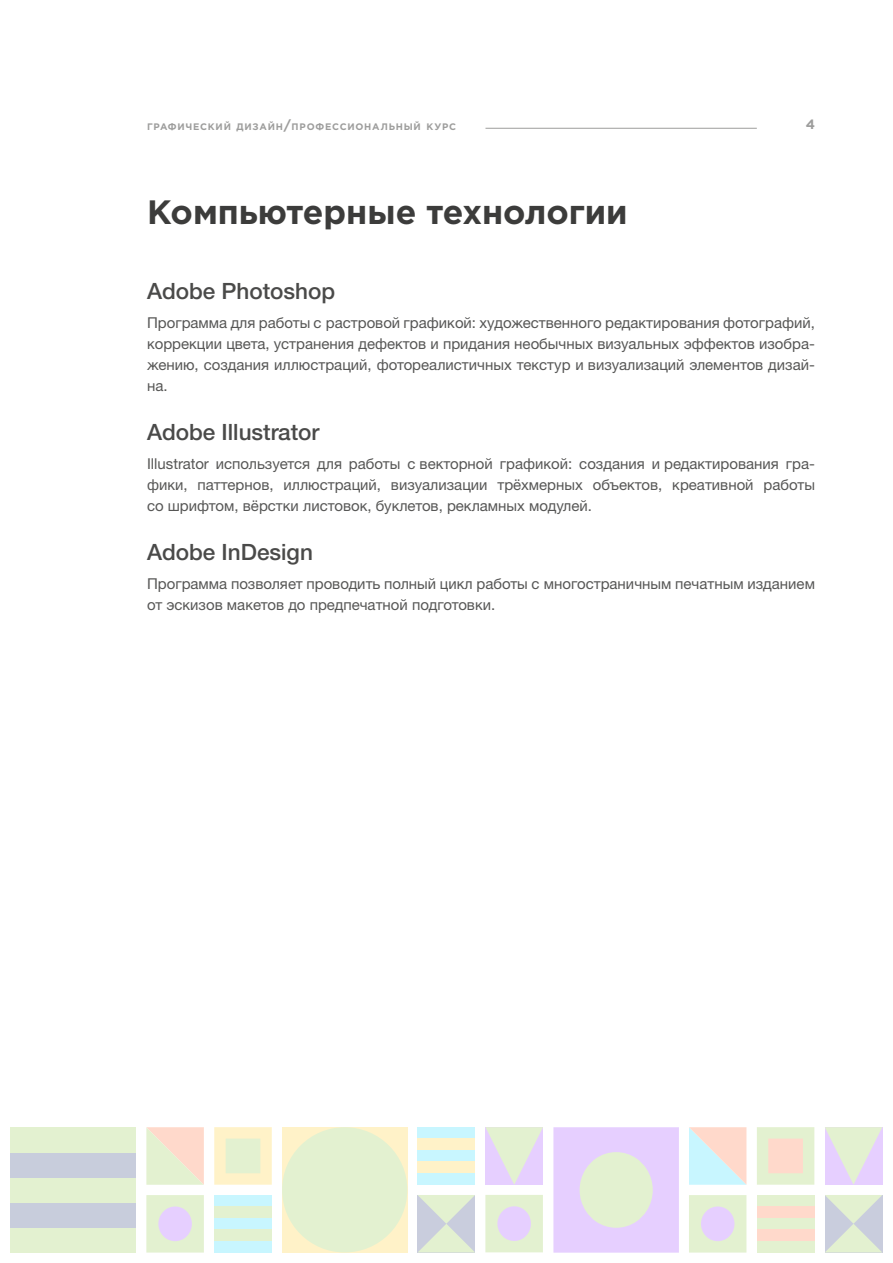
<style>
.page{position:relative;width:893px;height:1263px;background:#fff}
.page>*{position:absolute;margin:0;border:0;box-sizing:border-box;transform-origin:0 0}
.t1{font:700 33.75px "Gotham Pro";color:#3c3c3b}
.t2{font:500 22.5px "Helvetica Neue LTW1 G";color:#4a4a49}
.t3{font:15px/21px "Helvetica Neue LTW1 G";color:#575756;text-align:justify}
.t4{font:700 13.5px "Gotham Pro";color:#9d9d9c}
.t5{font:700 9.45px "Gotham Pro";letter-spacing:.08em;color:#9d9d9c}
.s1{font-size:13.5px}
</style>
<div class="page">
<hr style="left:485px;top:128px;width:272px;height:1px;background:#9d9d9c">
<svg style="left:214px;top:1127px;width:58px;height:58px;background:#f4f1cb"></svg>
<svg style="left:757px;top:1127px;width:57px;height:58px;background:#ede8ce"></svg>
<svg style="left:553px;top:1127px;width:126px;height:126px;background:#e5d9f2"></svg>
<svg style="left:146px;top:1195px;width:58px;height:57px;background:#e4e7dd"></svg>
<svg style="left:689px;top:1195px;width:57px;height:57px;background:#e3e7dd"></svg>
<svg style="left:485px;top:1195px;width:58px;height:57px;background:#e4e7dd"></svg>
<svg style="left:485px;top:1127px;width:58px;height:58px;background:#e4dfe7"></svg>
<svg style="left:825px;top:1127px;width:57px;height:58px;background:#e4e0e7"></svg>
<div style="left:214px;top:1195px;width:58px;height:11px;background:#c8f6ff"></div>
<div style="left:214px;top:1206px;width:58px;height:12px;background:#e3f1d0"></div>
<div style="left:214px;top:1218px;width:58px;height:11px;background:#c8f6ff"></div>
<div style="left:214px;top:1229px;width:58px;height:12px;background:#e3f1d0"></div>
<div style="left:214px;top:1241px;width:58px;height:12px;background:#c8f6ff"></div>
<div style="left:757px;top:1195px;width:57px;height:11px;background:#e3f1d0"></div>
<div style="left:757px;top:1206px;width:57px;height:12px;background:#ffd9cb"></div>
<div style="left:757px;top:1218px;width:57px;height:11px;background:#e3f1d0"></div>
<div style="left:757px;top:1229px;width:57px;height:12px;background:#ffd9cb"></div>
<div style="left:757px;top:1241px;width:57px;height:12px;background:#e3f1d0"></div>
<div style="left:418px;top:1127px;width:57px;height:12px;background:#c8f6ff"></div>
<div style="left:418px;top:1139px;width:57px;height:11px;background:#fff2c8"></div>
<div style="left:418px;top:1150px;width:57px;height:12px;background:#c8f6ff"></div>
<div style="left:418px;top:1161px;width:57px;height:12px;background:#fff2c8"></div>
<div style="left:418px;top:1173px;width:57px;height:12px;background:#c8f6ff"></div>
<div style="left:11px;top:1227px;width:125px;height:25px;background:#e3f1d0"></div>
<div style="left:11px;top:1202px;width:125px;height:25px;background:#c8cddc"></div>
<div style="left:11px;top:1177px;width:125px;height:25px;background:#e3f1d0"></div>
<div style="left:11px;top:1152px;width:125px;height:25px;background:#c8cddc"></div>
<div style="left:11px;top:1127px;width:125px;height:25px;background:#e3f1d0"></div>
<svg style="left:418px;top:1195px;width:57px;height:57px;background:#d6ded6"></svg>
<svg style="left:825px;top:1195px;width:57px;height:57px;background:#d6dfd6"></svg>
<svg style="left:146px;top:1127px;width:58px;height:58px;background:#f1e5ce"></svg>
<svg style="left:689px;top:1127px;width:57px;height:58px;background:#e3e7e5"></svg>
<div style="left:282px;top:1127px;width:125px;height:125px;background:#fff2c8"></div>
<div style="left:282px;top:1127px;width:125px;height:125px;background:#e3f1d0;border-radius:50%"></div>
<p class="t5" style="left:147px;top:121px;width:311px">графический дизайн<span class="s1">/</span>профессиональный курс</p>
<p class="t4" style="left:806px;top:116px;width:11px">4</p>
<h1 class="t1" style="left:147px;top:193px;width:482px">Компьютерные технологии</h1>
<h2 class="t2" style="left:147px;top:278px;width:190px">Adobe Photoshop</h2>
<p class="t3" style="left:147px;top:312px;width:669px">Программа для работы с растровой графикой: художественного редактирования фотографий, коррекции цвета, устранения дефектов и придания необычных визуальных эффектов изобра&shy;жению, создания иллюстраций, фотореалистичных текстур и визуализаций элементов дизай&shy;на.</p>
<h2 class="t2" style="left:147px;top:419px;width:174px">Adobe Illustrator</h2>
<p class="t3" style="left:147px;top:453px;width:669px">Illustrator используется для работы с векторной графикой: создания и редактирования гра&shy;фики, паттернов, иллюстраций, визуализации трёхмерных объектов, креативной работы со шрифтом, вёрстки листовок, буклетов, рекламных модулей.</p>
<h2 class="t2" style="left:147px;top:539px;width:167px">Adobe InDesign</h2>
<p class="t3" style="left:147px;top:573px;width:669px">Программа позволяет проводить полный цикл работы с многостраничным печатным изданием от эскизов макетов до предпечатной подготовки.</p>
</div>
